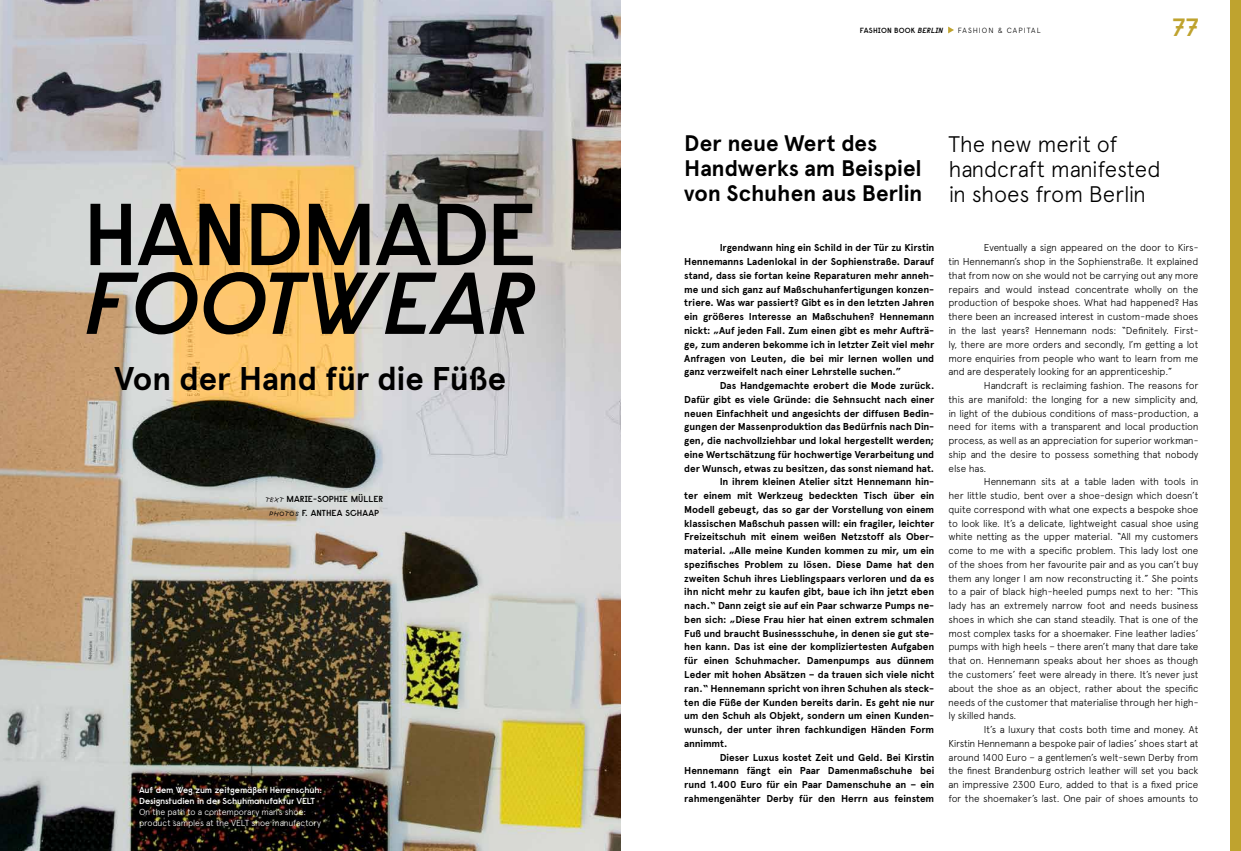
<style>
.page{position:relative;width:1241px;height:851px;background:#fff}
.page>*{position:absolute;margin:0;border:0;box-sizing:border-box;transform-origin:0 0}
.t1{font:600 87.5px "Raisonne";color:#000}
.t2{font:italic 600 87.5px "Raisonne";color:#000}
.t3{font:700 32.75px "Apercu Pro";letter-spacing:-.01em;color:#000}
.t4{font:600 25px "Raisonne";color:#bfa32f}
.t5{font:700 22.5px/25px "Apercu Pro";letter-spacing:-.005em;color:#000}
.t6{font:300 22.5px/25px "Apercu Pro";letter-spacing:-.01em;color:#000}
.t7{font:300 10px/13.8px "Apercu Pro";letter-spacing:-.015em;color:#000;text-align:justify}
.t8{font:700 10px/13.8px "Apercu Pro";letter-spacing:-.005em;color:#000;text-align:justify}
.t9{font:600 8.75px/11.2px "Raisonne";letter-spacing:-.02em;color:#fff}
.t10{font:300 8.75px/11.2px "Apercu Pro";letter-spacing:-.015em;color:#fff}
.t11{font:600 8.75px/13.8px "Raisonne";letter-spacing:.005em;color:#000}
.t12{font:600 7.5px "Raisonne";letter-spacing:.025em;color:#000}
.t13{font:300 7.5px "Apercu Pro";letter-spacing:.135em;color:#000}
.s1{font-family:"GT Haptik Regular Rotalic";font-weight:400;font-size:6.25px}
.s2{font-style:italic}
</style>
<div class="page">
<img style="left:0;top:0;width:620px;height:850px">
<div style="left:1230px;top:0;width:10px;height:850px;background:#bfa32f"></div>
<svg style="left:948px;top:27px;width:5px;height:6px"></svg>
<h1 class="t1" style="left:83px;top:178px;width:112px">Handmade</h1>
<h1 class="t2" style="left:85px;top:247px;width:106px">FOOTWEAR</h1>
<h2 class="t3" style="left:114px;top:354px;width:393px">Von der Hand für die Füße</h2>
<p class="t11" style="left:269px;top:492px;width:95px;text-indent:81px">Müller<br><span class="s1">PHOTOS</span> F. ANTHEA Schaap</p>
<p class="t11" style="left:265px;top:492px;width:35px"><span class="s1">Text</span> Marie</p>
<p class="t11" style="left:313px;top:492px;width:15px">-Sophie</p>
<p class="t9" style="left:139px;top:783px;width:184px">Auf dem Weg zum zeitgemäßen Herrenschuh:<br>Designstudien in der Schuhmanufaktur VELT</p>
<p class="t10" style="left:139px;top:805px;width:183px">On the path to a contemporary man’s shoe: product samples at the VELT shoe manufactory</p>
<p class="t12" style="left:859px;top:26px;width:85px">FASHION BOOK <span class="s2">BERLIN</span></p>
<p class="t13" style="left:957px;top:25px;width:84px">FASHION &amp; CAPITAL</p>
<h3 class="t4" style="left:1172px;top:11px;width:27px">77</h3>
<h3 class="t5" style="left:684px;top:130px;width:240px">Der neue Wert des<br>Handwerks am Beispiel von Schuhen aus Berlin</h3>
<h3 class="t6" style="left:948px;top:130px;width:214px">The new merit of handcraft manifested in shoes from Berlin</h3>
<p class="t8" style="left:684px;top:241px;width:251px;text-indent:35px">Irgendwann hing ein Schild in der Tür zu Kirstin Hennemanns Ladenlokal in der Sophienstraße. Darauf stand, dass sie fortan keine Reparaturen mehr anneh&shy;me und sich ganz auf Maßschuhanfertigungen konzen&shy;triere. Was war passiert? Gibt es in den letzten Jahren ein größeres Interesse an Maßschuhen? Hennemann nickt: „Auf jeden Fall. Zum einen gibt es mehr Aufträ&shy;ge, zum anderen bekomme ich in letzter Zeit viel mehr Anfragen von Leuten, die bei mir lernen wollen und ganz verzweifelt nach einer Lehrstelle suchen.”</p>
<p class="t8" style="left:719px;top:378px;width:216px">Das Handgemachte erobert die Mode zurück.</p>
<p class="t8" style="left:684px;top:392px;width:251px">Dafür gibt es viele Gründe: die Sehnsucht nach einer</p>
<p class="t8" style="left:684px;top:406px;width:251px">neuen Einfachheit und angesichts der diffusen Bedin-</p>
<p class="t8" style="left:684px;top:419px;width:251px">gungen der Massenproduktion das Bedürfnis nach Din-</p>
<p class="t8" style="left:684px;top:433px;width:251px">gen, die nachvollziehbar und lokal hergestellt werden;</p>
<p class="t8" style="left:684px;top:447px;width:251px">eine Wertschätzung für hochwertige Verarbeitung und</p>
<p class="t8" style="left:684px;top:461px;width:251px">der Wunsch, etwas zu besitzen, das sonst niemand hat.</p>
<p class="t8" style="left:719px;top:474px;width:216px">In ihrem kleinen Atelier sitzt Hennemann hin-</p>
<p class="t8" style="left:684px;top:488px;width:251px">ter einem mit Werkzeug bedeckten Tisch über ein</p>
<p class="t8" style="left:684px;top:502px;width:251px">Modell gebeugt, das so gar der Vorstellung von einem</p>
<p class="t8" style="left:684px;top:516px;width:251px">klassischen Maßschuh passen will: ein fragiler, leichter</p>
<p class="t8" style="left:684px;top:529px;width:251px">Freizeitschuh mit einem weißen Netzstoff als Ober-</p>
<p class="t8" style="left:684px;top:543px;width:251px">material. „Alle meine Kunden kommen zu mir, um ein</p>
<p class="t8" style="left:684px;top:557px;width:251px">spezifisches Problem zu lösen. Diese Dame hat den</p>
<p class="t8" style="left:684px;top:571px;width:251px">zweiten Schuh ihres Lieblingspaars verloren und da es</p>
<p class="t8" style="left:684px;top:584px;width:251px">ihn nicht mehr zu kaufen gibt, baue ich ihn jetzt eben</p>
<p class="t8" style="left:684px;top:598px;width:251px">nach.“ Dann zeigt sie auf ein Paar schwarze Pumps ne-</p>
<p class="t8" style="left:684px;top:612px;width:251px">ben sich: „Diese Frau hier hat einen extrem schmalen</p>
<p class="t8" style="left:684px;top:626px;width:251px">Fuß und braucht Businessschuhe, in denen sie gut ste-</p>
<p class="t8" style="left:684px;top:639px;width:251px">hen kann. Das ist eine der kompliziertesten Aufgaben</p>
<p class="t8" style="left:684px;top:653px;width:251px">für einen Schuhmacher. Damenpumps aus dünnem</p>
<p class="t8" style="left:684px;top:667px;width:251px">Leder mit hohen Absätzen – da trauen sich viele nicht</p>
<p class="t8" style="left:684px;top:681px;width:251px">ran.“ Hennemann spricht von ihren Schuhen als steck-</p>
<p class="t8" style="left:684px;top:694px;width:251px">ten die Füße der Kunden bereits darin. Es geht nie nur</p>
<p class="t8" style="left:684px;top:708px;width:251px">um den Schuh als Objekt, sondern um einen Kunden-</p>
<p class="t8" style="left:684px;top:722px;width:251px">wunsch, der unter ihren fachkundigen Händen Form</p>
<p class="t8" style="left:684px;top:736px;width:44px">annimmt.</p>
<p class="t8" style="left:719px;top:749px;width:216px">Dieser Luxus kostet Zeit und Geld. Bei Kirstin</p>
<p class="t8" style="left:684px;top:763px;width:251px">Hennemann fängt ein Paar Damenmaßschuhe bei</p>
<p class="t8" style="left:684px;top:777px;width:251px">rund 1.400 Euro für ein Paar Damenschuhe an – ein</p>
<p class="t8" style="left:684px;top:791px;width:251px">rahmengenähter Derby für den Herrn aus feinstem</p>
<p class="t7" style="left:948px;top:240px;width:251px;text-indent:35px">Eventually a sign appeared on the door to Kirs&shy;tin Hennemann’s shop in the Sophienstraße. It explained that from now on she would not be carrying out any more repairs and would instead concentrate wholly on the production of bespoke shoes. What had happened? Has there been an increased interest in custom-made shoes in the last years? Hennemann nods: “Definitely. First&shy;ly, there are more orders and secondly, I’m getting a lot more enquiries from people who want to learn from me and are desperately looking for an apprenticeship.”</p>
<p class="t7" style="left:948px;top:377px;width:251px;text-indent:35px">Handcraft is reclaiming fashion. The reasons for this are manifold: the longing for a new simplicity and, in light of the dubious conditions of mass-production, a need for items with a transparent and local production process, as well as an appreciation for superior workman&shy;ship and the desire to possess something that nobody else has.</p>
<p class="t7" style="left:948px;top:474px;width:251px;text-indent:35px">Hennemann sits at a table laden with tools in her little studio, bent over a shoe-design which doesn’t quite correspond with what one expects a bespoke shoe to look like. It’s a delicate, lightweight casual shoe using white netting as the upper material. “All my customers come to me with a specific problem. This lady lost one of the shoes from her favourite pair and as you can’t buy them any longer I am now reconstructing it.” She points to a pair of black high-heeled pumps next to her: “This lady has an extremely narrow foot and needs business shoes in which she can stand steadily. That is one of the most complex tasks for a shoemaker. Fine leather ladies’ pumps with high heels – there aren’t many that dare take that on. Hennemann speaks about her shoes as though the customers’ feet were already in there. It’s never just about the shoe as an object, rather about the specific needs of the customer that materialise through her high&shy;ly skilled hands.</p>
<p class="t7" style="left:948px;top:721px;width:251px;text-indent:35px">It’s a luxury that costs both time and money. At Kirstin Hennemann a bespoke pair of ladies’ shoes start at around 1400 Euro – a gentlemen’s welt-sewn Derby from the finest Brandenburg ostrich leather will set you back an impressive 2300 Euro, added to that is a fixed price for the shoemaker’s last. One pair of shoes amounts to</p>
</div>
